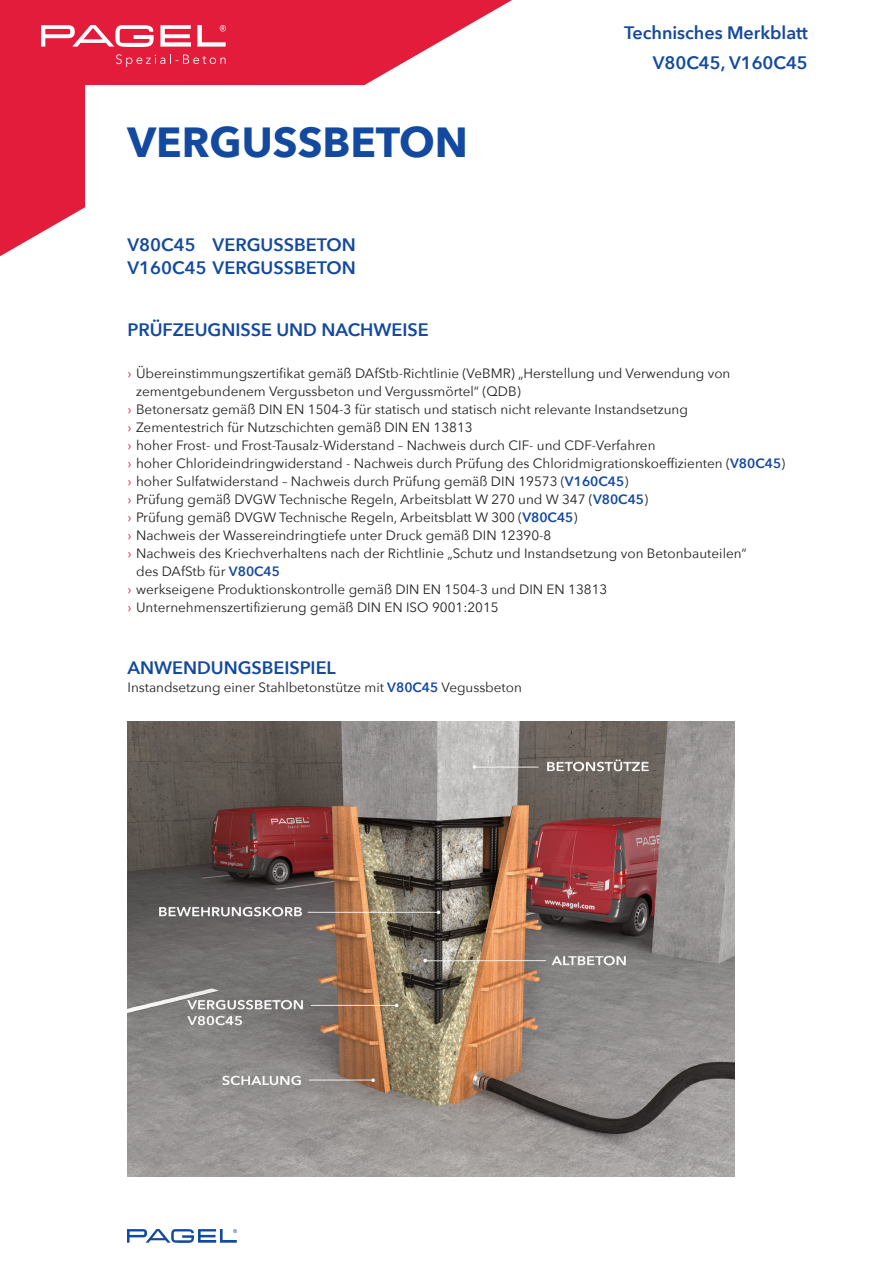
<style>
.page{position:relative;width:893px;height:1263px;background:#fff}
.page>*{position:absolute;margin:0;border:0;box-sizing:border-box;transform-origin:0 0}
.t1{font:700 42px "Avenir Next";color:#13499f}
.t2{font:600 18px "Avenir Next";color:#13499f}
.t3{font:13.5px/18px "Avenir Next";color:#231f20}
.s1{color:#e41c3b}
.s2{font-weight:600;color:#13499f}
</style>
<div class="page">
<svg style="left:0;top:0;width:512px;height:257px"></svg>
<img style="left:128px;top:1230px;width:108px;height:12px">
<img style="left:41px;top:26px;width:184px;height:40px">
<img style="left:128px;top:721px;width:606px;height:455px">
<p class="t1" style="left:128px;top:115px;width:342px">VERGUSSBETON</p>
<p class="t2" style="left:128px;top:233px;width:230px">V80C45 VERGUSSBETON</p>
<p class="t2" style="left:128px;top:256px;width:230px">V160C45 VERGUSSBETON</p>
<p class="t2" style="left:128px;top:318px;width:303px">PRÜFZEUGNISSE UND NACHWEISE</p>
<p class="t2" style="left:624px;top:21px;width:185px">Technisches Merkblatt</p>
<p class="t2" style="left:653px;top:51px;width:157px">V80C45, V160C45</p>
<p class="t3" style="left:136px;top:365px;width:596px;text-indent:-9px"><span class="s1">›</span> Übereinstimmungszertifikat gemäß DAfStb-Richtlinie (VeBMR) „Herstellung und Verwendung von zementgebundenem Vergussbeton und Vergussmörtel“ (QDB)</p>
<p class="t3" style="left:128px;top:401px;width:562px"><span class="s1">›</span> Betonersatz gemäß DIN EN 1504-3 für statisch und statisch nicht relevante Instandsetzung</p>
<p class="t3" style="left:128px;top:419px;width:347px"><span class="s1">›</span> Zementestrich für Nutzschichten gemäß DIN EN 13813</p>
<p class="t3" style="left:128px;top:437px;width:529px"><span class="s1">›</span> hoher Frost- und Frost-Tausalz-Widerstand – Nachweis durch CIF- und CDF-Verfahren</p>
<p class="t3" style="left:128px;top:455px;width:659px"><span class="s1">›</span> hoher Chlorideindringwiderstand - Nachweis durch Prüfung des Chloridmigrationskoeffizienten (<span class="s2">V80C45</span>)</p>
<p class="t3" style="left:128px;top:473px;width:502px"><span class="s1">›</span> hoher Sulfatwiderstand – Nachweis durch Prüfung gemäß DIN 19573 (<span class="s2">V160C45</span>)</p>
<p class="t3" style="left:128px;top:491px;width:522px"><span class="s1">›</span> Prüfung gemäß DVGW Technische Regeln, Arbeitsblatt W 270 und W 347 (<span class="s2">V80C45</span>)</p>
<p class="t3" style="left:128px;top:509px;width:451px"><span class="s1">›</span> Prüfung gemäß DVGW Technische Regeln, Arbeitsblatt W 300 (<span class="s2">V80C45</span>)</p>
<p class="t3" style="left:128px;top:527px;width:425px"><span class="s1">›</span> Nachweis der Wassereindringtiefe unter Druck gemäß DIN 12390-8</p>
<p class="t3" style="left:136px;top:545px;width:612px;text-indent:-9px"><span class="s1">›</span> Nachweis des Kriechverhaltens nach der Richtlinie „Schutz und Instandsetzung von Betonbauteilen“ des DAfStb für <span class="s2">V80C45</span></p>
<p class="t3" style="left:128px;top:581px;width:481px"><span class="s1">›</span> werkseigene Produktionskontrolle gemäß DIN EN 1504-3 und DIN EN 13813</p>
<p class="t3" style="left:128px;top:599px;width:373px"><span class="s1">›</span> Unternehmenszertifizierung gemäß DIN EN ISO 9001:2015</p>
<p class="t2" style="left:128px;top:656px;width:210px">ANWENDUNGSBEISPIEL</p>
<p class="t3" style="left:128px;top:679px;width:396px">Instandsetzung einer Stahlbetonstütze mit <span class="s2">V80C45</span> Vegussbeton</p>
</div>
